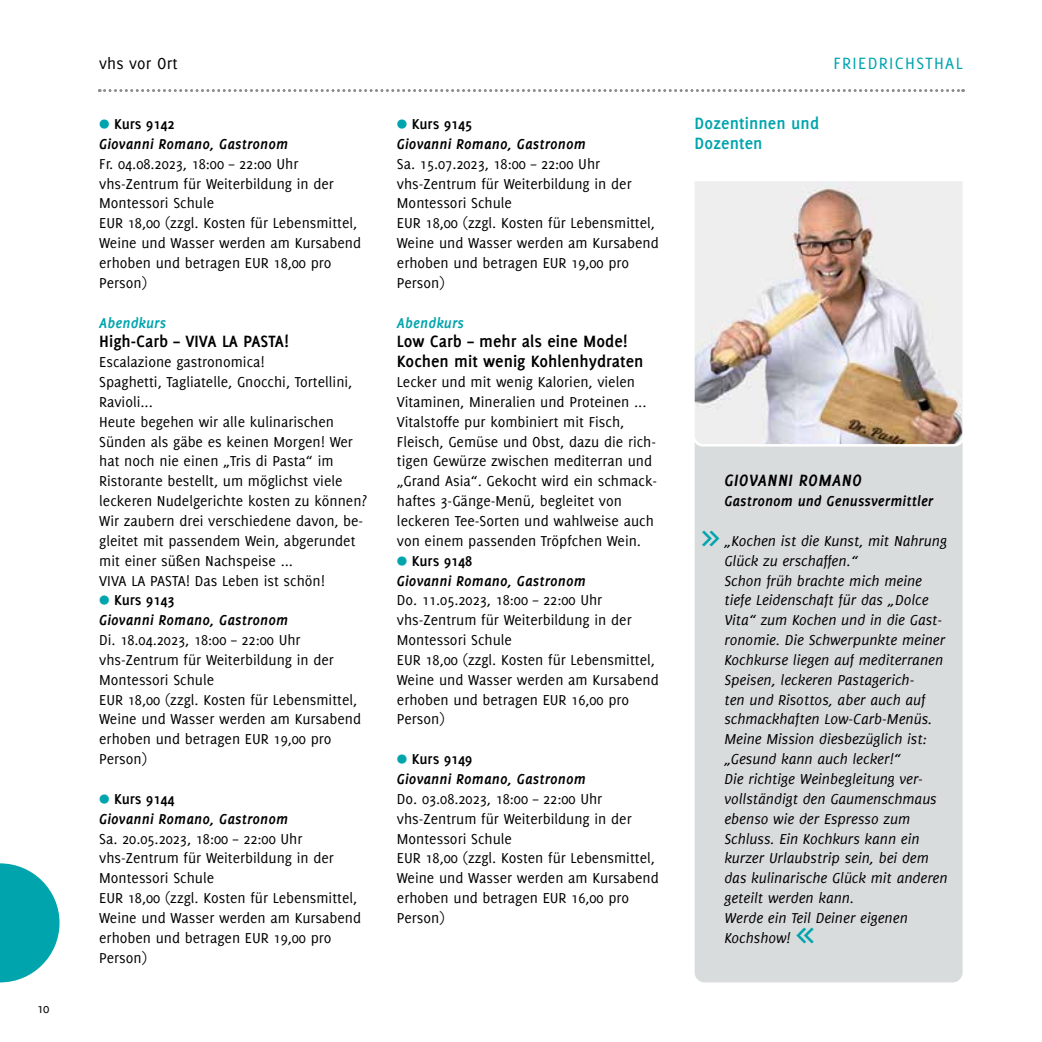
<style>
.page{position:relative;width:1042px;height:1042px;background:#fff}
.page>*{position:absolute;margin:0;border:0;box-sizing:border-box;transform-origin:0 0}
.t1{font:42px "Delicious";color:#00a4ad}
.t2{font:700 17.85px/19.8px "Delicious";color:#000}
.t3{font:700 17.85px/19.8px "Delicious";letter-spacing:.005em;color:#00a4ad}
.t4{font:17.85px "Delicious";letter-spacing:.075em;color:#00a4ad}
.t5{font:italic 700 17.85px "Delicious";letter-spacing:.025em;color:#000}
.t6{font:17.32px "Delicious";letter-spacing:.01em;color:#000}
.t7{font:15.75px/19.8px "Delicious";color:#000}
.t8{font:italic 15.75px/19.8px "Delicious";color:#000}
.t9{font:italic 700 15.75px/19.8px "Delicious";letter-spacing:.005em;color:#000}
.t10{font:italic 700 15.75px "Delicious";letter-spacing:.005em;color:#00a4ad}
.t11{font:14px "Delicious";color:#000}
.s1{font-style:normal;color:#00a4ad}
.s2{font-style:normal}
.s3{font-weight:700;color:#00a4ad}
.s4{font-weight:700}
.s5{font-weight:700;font-style:italic}
</style>
<div class="page">
<svg style="left:0;top:863px;width:60px;height:119px"></svg>
<svg style="left:99px;top:89px;width:864px;height:3px"></svg>
<div style="left:694px;top:357px;width:268px;height:625px;background:#d8dcdd;border-radius:10px"></div>
<img style="left:694px;top:181px;width:269px;height:267px">
<p class="t11" style="left:37px;top:1001px;width:14px">10</p>
<p class="t6" style="left:99px;top:54px;width:80px">vhs vor Ort</p>
<p class="t9" style="left:99px;top:114px;width:191px"><span class="s1">≈</span> <span class="s2">Kurs 9142<br></span>Giovanni Romano, Gastronom</p>
<p class="t7" style="left:99px;top:153px;width:263px">Fr. 04.08.2023, 18:00 – 22:00 Uhr vhs-Zentrum für Weiterbildung in der<br>Montessori Schule<br>EUR 18,00 (zzgl. Kosten für Lebensmittel,<br>Weine und Wasser werden am Kursabend erhoben und betragen EUR 18,00 pro<br>Person)</p>
<p class="t10" style="left:99px;top:313px;width:69px">Abendkurs</p>
<p class="t2" style="left:99px;top:331px;width:191px">High-Carb – VIVA LA PASTA!</p>
<p class="t7" style="left:99px;top:352px;width:269px">Escalazione gastronomica!<br>Spaghetti, Tagliatelle, Gnocchi, Tortellini, Ravioli...<br>Heute begehen wir alle kulinarischen Sünden als gäbe es keinen Morgen! Wer hat noch nie einen „Tris di Pasta“ im Ristorante bestellt, um möglichst viele leckeren Nudelgerichte kosten zu können?<br>Wir zaubern drei verschiedene davon, be&shy;gleitet mit passendem Wein, abgerundet mit einer süßen Nachspeise ...<br>VIVA LA PASTA! Das Leben ist schön!<br><span class="s3">≈</span> <span class="s4">Kurs 9143<br></span><span class="s5">Giovanni Romano, Gastronom</span></p>
<p class="t7" style="left:99px;top:630px;width:263px">Di. 18.04.2023, 18:00 – 22:00 Uhr vhs-Zentrum für Weiterbildung in der<br>Montessori Schule<br>EUR 18,00 (zzgl. Kosten für Lebensmittel,<br>Weine und Wasser werden am Kursabend erhoben und betragen EUR 19,00 pro<br>Person)</p>
<p class="t9" style="left:99px;top:789px;width:191px"><span class="s1">≈</span> <span class="s2">Kurs 9144<br></span>Giovanni Romano, Gastronom</p>
<p class="t7" style="left:99px;top:828px;width:263px">Sa. 20.05.2023, 18:00 – 22:00 Uhr vhs-Zentrum für Weiterbildung in der<br>Montessori Schule<br>EUR 18,00 (zzgl. Kosten für Lebensmittel,<br>Weine und Wasser werden am Kursabend erhoben und betragen EUR 19,00 pro<br>Person)</p>
<p class="t9" style="left:397px;top:114px;width:191px"><span class="s1">≈</span> <span class="s2">Kurs 9145<br></span>Giovanni Romano, Gastronom</p>
<p class="t7" style="left:397px;top:154px;width:263px">Sa. 15.07.2023, 18:00 – 22:00 Uhr vhs-Zentrum für Weiterbildung in der<br>Montessori Schule<br>EUR 18,00 (zzgl. Kosten für Lebensmittel,<br>Weine und Wasser werden am Kursabend erhoben und betragen EUR 19,00 pro<br>Person)</p>
<p class="t10" style="left:397px;top:313px;width:69px">Abendkurs</p>
<p class="t2" style="left:397px;top:331px;width:248px">Low Carb – mehr als eine Mode!<br>Kochen mit wenig Kohlenhydraten</p>
<p class="t7" style="left:397px;top:372px;width:262px">Lecker und mit wenig Kalorien, vielen Vitaminen, Mineralien und Proteinen ...<br>Vitalstoffe pur kombiniert mit Fisch, Fleisch, Gemüse und Obst, dazu die rich&shy;tigen Gewürze zwischen mediterran und „Grand Asia“. Gekocht wird ein schmack&shy;haftes 3-Gänge-Menü, begleitet von leckeren Tee-Sorten und wahlweise auch von einem passenden Tröpfchen Wein.<br><span class="s3">≈</span> <span class="s4">Kurs 9148<br></span><span class="s5">Giovanni Romano, Gastronom</span></p>
<p class="t7" style="left:397px;top:590px;width:263px">Do. 11.05.2023, 18:00 – 22:00 Uhr vhs-Zentrum für Weiterbildung in der<br>Montessori Schule<br>EUR 18,00 (zzgl. Kosten für Lebensmittel,<br>Weine und Wasser werden am Kursabend erhoben und betragen EUR 16,00 pro<br>Person)</p>
<p class="t9" style="left:397px;top:749px;width:191px"><span class="s1">≈</span> <span class="s2">Kurs 9149<br></span>Giovanni Romano, Gastronom</p>
<p class="t7" style="left:397px;top:788px;width:263px">Do. 03.08.2023, 18:00 – 22:00 Uhr vhs-Zentrum für Weiterbildung in der<br>Montessori Schule<br>EUR 18,00 (zzgl. Kosten für Lebensmittel,<br>Weine und Wasser werden am Kursabend erhoben und betragen EUR 16,00 pro<br>Person)</p>
<p class="t4" style="left:833px;top:54px;width:131px">FRIEDRICHSTHAL</p>
<p class="t3" style="left:694px;top:113px;width:126px">Dozentinnen und<br>Dozenten</p>
<p class="t5" style="left:724px;top:470px;width:139px">GIOVANNI ROMANO</p>
<p class="t9" style="left:724px;top:491px;width:210px">Gastronom und Genussvermittler</p>
<h1 class="t1" style="left:699px;top:512px;width:22px">»</h1>
<p class="t8" style="left:724px;top:531px;width:225px">„Kochen ist die Kunst, mit Nahrung<br>Glück zu erschaffen.“<br>Schon früh brachte mich meine tiefe Leidenschaft für das „Dolce<br>Vita“ zum Kochen und in die Gast&shy;ronomie. Die Schwerpunkte meiner<br>Kochkurse liegen auf mediterranen<br>Speisen, leckeren Pastagerich-<br>ten und Risottos, aber auch auf schmackhaften Low-Carb-Menüs.<br>Meine Mission diesbezüglich ist: „Gesund kann auch lecker!“<br>Die richtige Weinbegleitung ver&shy;vollständigt den Gaumenschmaus ebenso wie der Espresso zum<br>Schluss. Ein Kochkurs kann ein kurzer Urlaubstrip sein, bei dem das kulinarische Glück mit anderen geteilt werden kann.<br>Werde ein Teil Deiner eigenen<br>Kochshow!</p>
<h1 class="t1" style="left:795px;top:909px;width:22px">«</h1>
</div>
